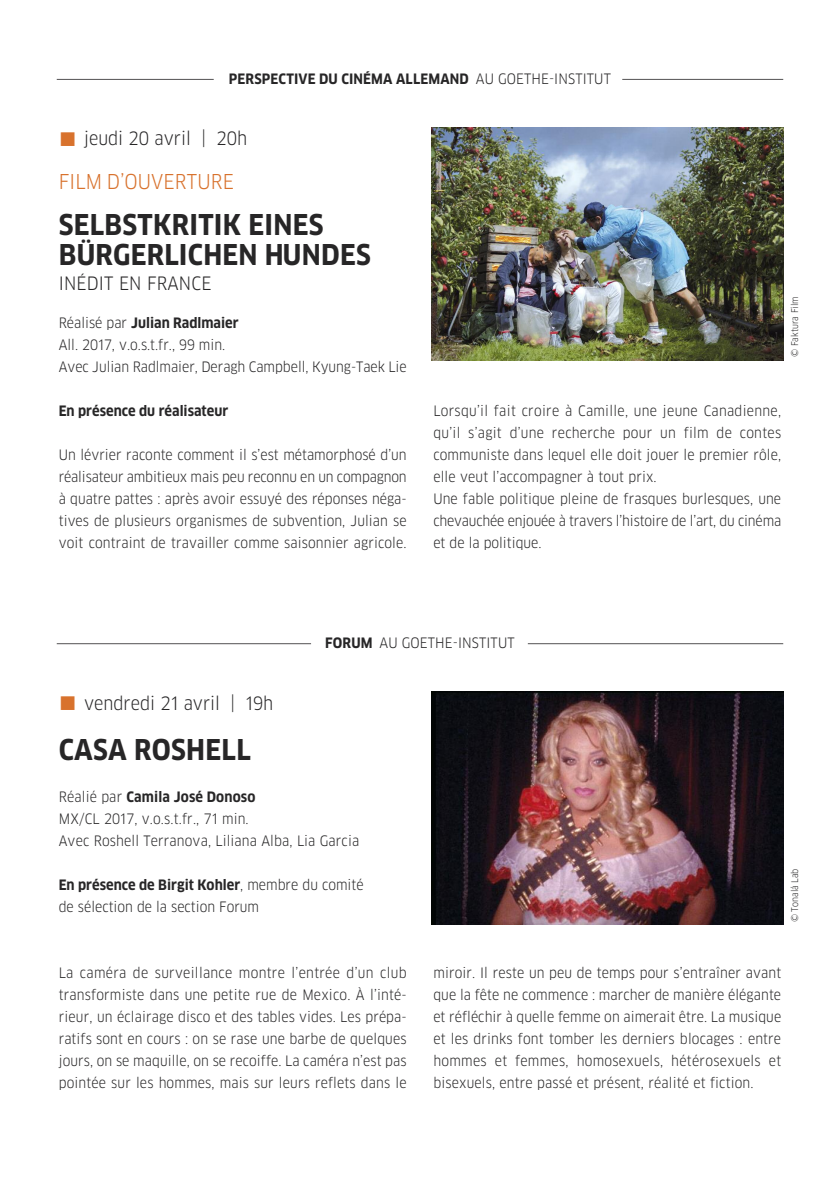
<style>
.page{position:relative;width:840px;height:1191px;background:#fff}
.page>*{position:absolute;margin:0;border:0;box-sizing:border-box;transform-origin:0 0}
.t1{font:700 28px/30px "Goethe FF Clan";letter-spacing:.01em;color:#272627}
.t2{font:20px "Goethe FF Clan";letter-spacing:.01em;color:#d8722d}
.t3{font:18px "Goethe FF Clan";color:#272627}
.t4{font:14px/22px "Goethe FF Clan";letter-spacing:.01em;color:#272627}
.t5{font:700 14px "Goethe FF Clan";letter-spacing:.01em;color:#272627}
.t6{font:9px "Goethe FF Clan";color:#272627}
.s1{font-weight:400}
.s2{font-family:"Hira Kaku Pro W6";color:#d8722d}
.s3{font-weight:700}
</style>
<div class="page">
<hr style="left:57px;top:643px;width:254px;height:1px;background:#525152">
<hr style="left:527px;top:643px;width:255px;height:1px;background:#525152">
<hr style="left:57px;top:79px;width:156px;height:1px;background:#525152">
<hr style="left:622px;top:79px;width:160px;height:1px;background:#525152">
<img style="left:431px;top:128px;width:351px;height:232px">
<img style="left:431px;top:692px;width:351px;height:232px">
<p class="t5" style="left:229px;top:71px;width:383px">PERSPECTIVE DU CINÉMA ALLEMAND <span class="s1">AU GOETHE-INSTITUT</span></p>
<p class="t3" style="left:59px;top:128px;width:190px"><span class="s2">■</span> jeudi 20 avril | 20h</p>
<h2 class="t2" style="left:59px;top:170px;width:177px">FILM D’OUVERTURE</h2>
<h1 class="t1" style="left:59px;top:210px;width:313px">SELBSTKRITIK EINES<br>BÜRGERLICHEN HUNDES</h1>
<p class="t3" style="left:59px;top:272px;width:154px">INÉDIT EN FRANCE</p>
<p class="t4" style="left:59px;top:311px;width:349px">Réalisé par <span class="s3">Julian Radlmaier<br></span>All. 2017, v.o.s.t.fr., 99 min.<br>Avec Julian Radlmaier, Deragh Campbell, Kyung-Taek Lie</p>
<p class="t5" style="left:59px;top:402px;width:171px">En présence du réalisateur</p>
<p class="t4" style="left:59px;top:443px;width:349px;text-align:justify">Un lévrier raconte comment il s’est métamorphosé d’un réalisateur ambitieux mais peu reconnu en un compagnon à quatre pattes : après avoir essuyé des réponses néga&shy;tives de plusieurs organismes de subvention, Julian se voit contraint de travailler comme saisonnier agricole.</p>
<p class="t6" style="left:788px;top:357px;width:62px;rotate:-90deg">© Faktura Film</p>
<p class="t4" style="left:433px;top:399px;width:349px">Lorsqu’il fait croire à Camille, une jeune Canadienne, qu’il s’agit d’une recherche pour un film de contes communiste dans lequel elle doit jouer le premier rôle, elle veut l’accompagner à tout prix.<br>Une fable politique pleine de frasques burlesques, une chevauchée enjouée à travers l’histoire de l’art, du cinéma et de la politique.</p>
<p class="t4" style="left:325px;top:632px;width:191px"><span class="s3">FORUM</span> AU GOETHE-INSTITUT</p>
<p class="t3" style="left:59px;top:692px;width:216px"><span class="s2">■</span> vendredi 21 avril | 19h</p>
<h1 class="t1" style="left:59px;top:734px;width:193px">CASA ROSHELL</h1>
<p class="t4" style="left:59px;top:785px;width:302px">Réalié par <span class="s3">Camila José Donoso<br></span>MX/CL 2017, v.o.s.t.fr., 71 min.<br>Avec Roshell Terranova, Liliana Alba, Lia Garcia</p>
<p class="t4" style="left:59px;top:873px;width:306px"><span class="s3">En présence de Birgit Kohler</span>, membre du comité de sélection de la section Forum</p>
<p class="t6" style="left:788px;top:922px;width:55px;rotate:-90deg">© Tonalá Lab</p>
<p class="t4" style="left:59px;top:961px;width:349px;text-align:justify">La caméra de surveillance montre l’entrée d’un club transformiste dans une petite rue de Mexico. À l’inté&shy;rieur, un éclairage disco et des tables vides. Les prépa&shy;ratifs sont en cours : on se rase une barbe de quelques jours, on se maquille, on se recoiffe. La caméra n’est pas pointée sur les hommes, mais sur leurs reflets dans le</p>
<p class="t4" style="left:433px;top:961px;width:349px;text-align:justify">miroir. Il reste un peu de temps pour s’entraîner avant que la fête ne commence : marcher de manière élégante et réfléchir à quelle femme on aimerait être. La musique et les drinks font tomber les derniers blocages : entre hommes et femmes, homosexuels, hétérosexuels et bisexuels, entre passé et présent, réalité et fiction.</p>
</div>
